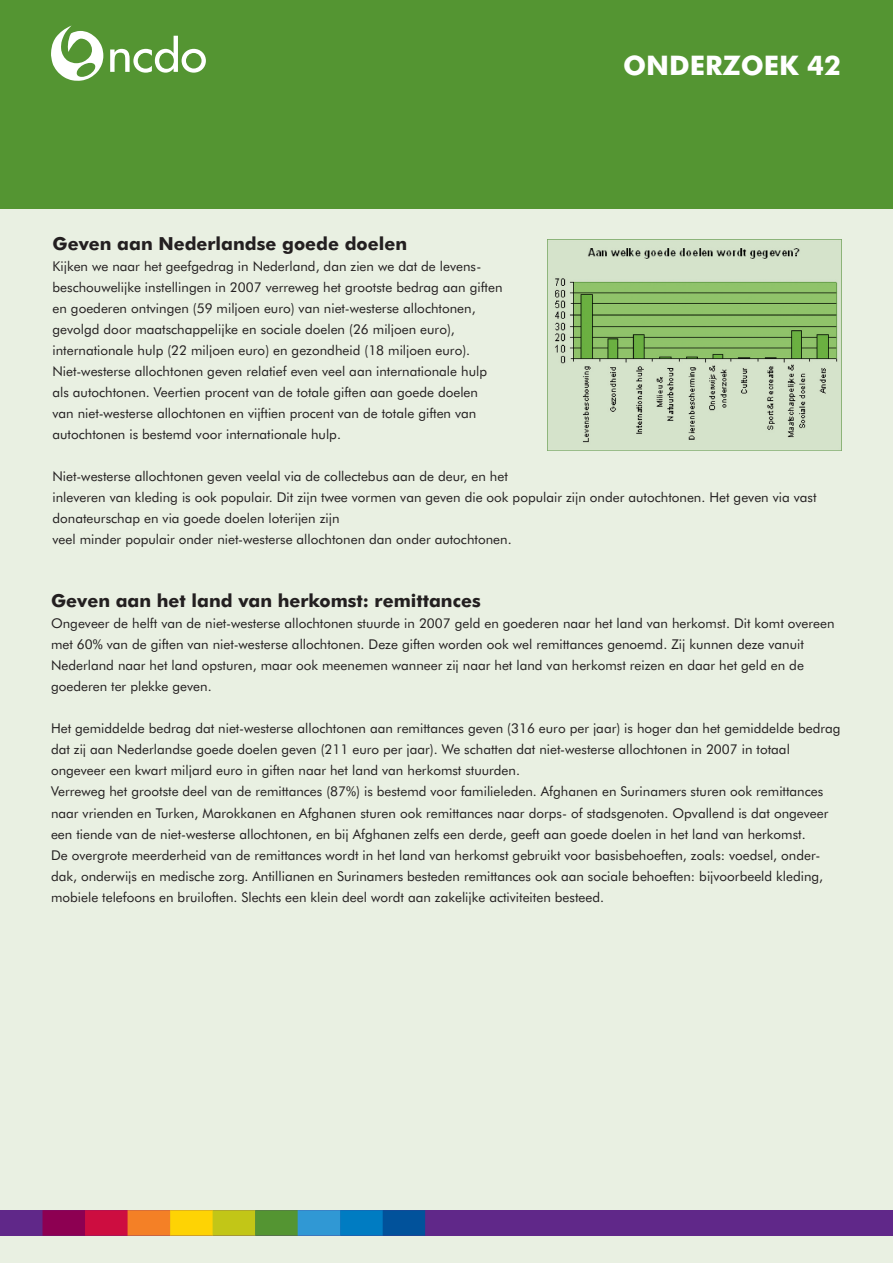
<style>
.page{position:relative;width:893px;height:1263px;background:#e9f0e2}
.page>*{position:absolute;margin:0;border:0;box-sizing:border-box;transform-origin:0 0}
.t1{font:700 27px "Futura BT";color:#fff}
.t2{font:700 18px "Futura BT";color:#231f20}
.t3{font:13.5px/21px "Futura BT";color:#231f20}
</style>
<div class="page">
<div style="left:0;top:0;width:893px;height:208px;background:#549532"></div>
<svg style="left:110px;top:36px;width:96px;height:37px"></svg>
<svg style="left:51px;top:26px;width:52px;height:55px"></svg>
<div style="left:0;top:1210px;width:893px;height:26px;background:#602889"></div>
<svg style="left:43px;top:1210px;width:383px;height:26px"></svg>
<img style="left:547px;top:239px;width:295px;height:211px">
<p class="t1" style="left:623px;top:49px;width:219px">ONDERZOEK 42</p>
<p class="t2" style="left:53px;top:233px;width:356px">Geven aan Nederlandse goede doelen</p>
<p class="t3" style="left:53px;top:256px;width:451px">Kijken we naar het geefgedrag in Nederland, dan zien we dat de levens&shy;beschouwelijke instellingen in 2007 verreweg het grootste bedrag aan giften en goederen ontvingen (59 miljoen euro) van niet-westerse allochtonen, gevolgd door maatschappelijke en sociale doelen (26 miljoen euro), internationale hulp (22 miljoen euro) en gezondheid (18 miljoen euro).<br>Niet-westerse allochtonen geven relatief even veel aan internationale hulp als autochtonen. Veertien procent van de totale giften aan goede doelen van niet-westerse allochtonen en vijftien procent van de totale giften van autochtonen is bestemd voor internationale hulp.</p>
<p class="t3" style="left:53px;top:466px;width:765px">Niet-westerse allochtonen geven veelal via de collectebus aan de deur, en het<br>inleveren van kleding is ook populair. Dit zijn twee vormen van geven die ook populair zijn onder autochtonen. Het geven via vast donateurschap en via goede doelen loterijen zijn<br>veel minder populair onder niet-westerse allochtonen dan onder autochtonen.</p>
<p class="t2" style="left:51px;top:590px;width:431px">Geven aan het land van herkomst: remittances</p>
<p class="t3" style="left:51px;top:613px;width:785px">Ongeveer de helft van de niet-westerse allochtonen stuurde in 2007 geld en goederen naar het land van herkomst. Dit komt overeen met 60% van de giften van niet-westerse allochtonen. Deze giften worden ook wel remittances genoemd. Zij kunnen deze vanuit Nederland naar het land opsturen, maar ook meenemen wanneer zij naar het land van herkomst reizen en daar het geld en de goederen ter plekke geven.</p>
<p class="t3" style="left:51px;top:718px;width:791px">Het gemiddelde bedrag dat niet-westerse allochtonen aan remittances geven (316 euro per jaar) is hoger dan het gemiddelde bedrag dat zij aan Nederlandse goede doelen geven (211 euro per jaar). We schatten dat niet-westerse allochtonen in 2007 in totaal ongeveer een kwart miljard euro in giften naar het land van herkomst stuurden.</p>
<p class="t3" style="left:51px;top:781px;width:779px">Verreweg het grootste deel van de remittances (87%) is bestemd voor familieleden. Afghanen en Surinamers sturen ook remittances naar vrienden en Turken, Marokkanen en Afghanen sturen ook remittances naar dorps- of stadsgenoten. Opvallend is dat ongeveer een tiende van de niet-westerse allochtonen, en bij Afghanen zelfs een derde, geeft aan goede doelen in het land van herkomst.</p>
<p class="t3" style="left:51px;top:844px;width:773px">De overgrote meerderheid van de remittances wordt in het land van herkomst gebruikt voor basisbehoeften, zoals: voedsel, onder&shy;dak, onderwijs en medische zorg. Antillianen en Surinamers besteden remittances ook aan sociale behoeften: bijvoorbeeld kleding, mobiele telefoons en bruiloften. Slechts een klein deel wordt aan zakelijke activiteiten besteed.</p>
</div>
